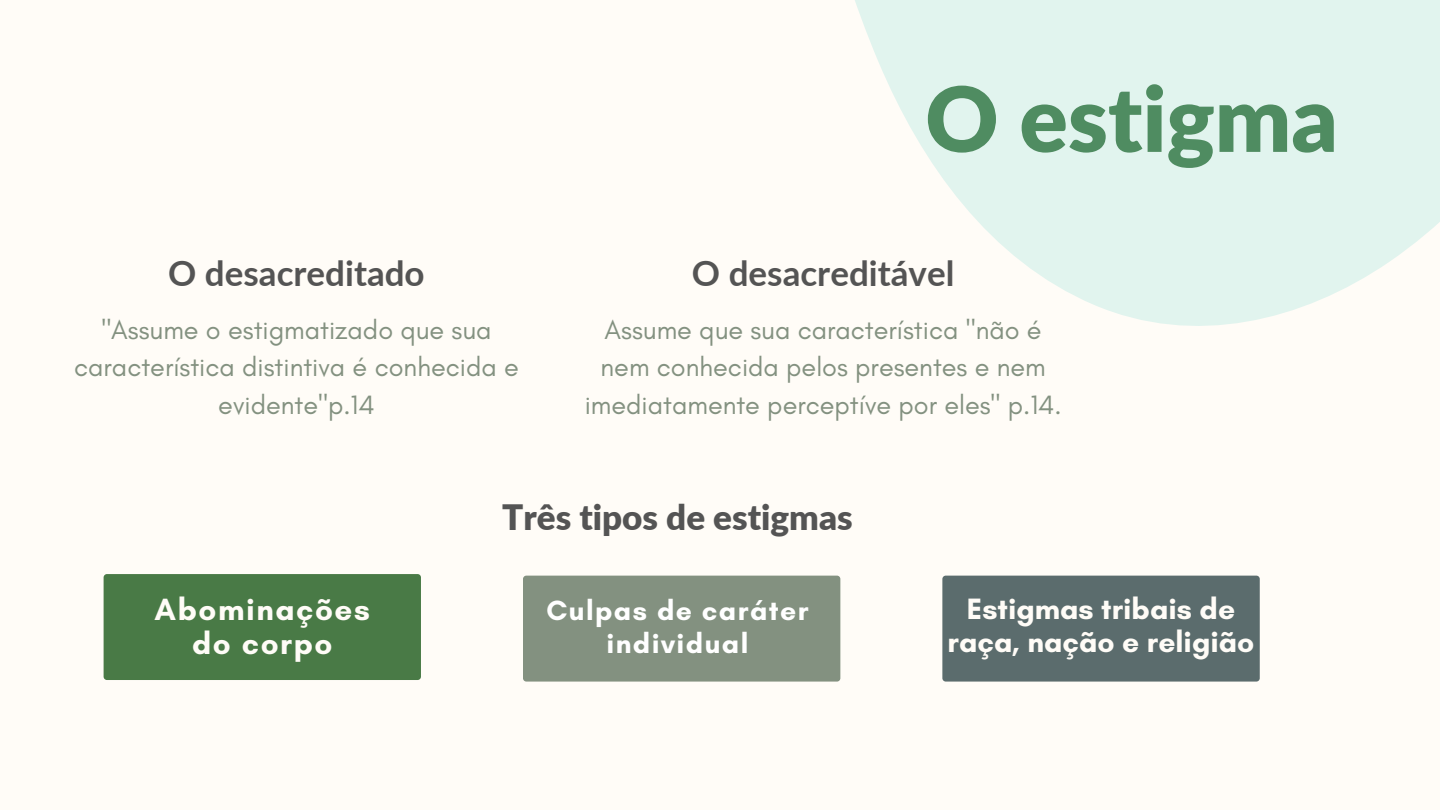
<style>
.page{position:relative;width:1440px;height:810px;background:#fffcf7}
.page>*{position:absolute;margin:0;border:0;box-sizing:border-box;transform-origin:0 0}
.t1{font:900 90px "Lato";color:#497a46}
.t2{font:700 35px "Lato";color:#545454}
.t3{font:900 35px "Lato";color:#545454}
.t4{font:700 31.3px/33.8px "Glacial Indifference";letter-spacing:.05em;color:#fffcf7;text-align:center}
.t5{font:700 30px/33px "Glacial Indifference";color:#fffcf7;text-align:center}
.t6{font:700 28.3px/33px "Glacial Indifference";letter-spacing:.05em;color:#fff;text-align:center}
.t7{font:27px/37.5px "Glacial Indifference";color:#839180;text-align:center}
.t8{font:23.2px "Glacial Indifference";letter-spacing:.05em;color:#fff}
</style>
<div class="page">
<div style="left:523px;top:576px;width:317px;height:106px;background:#839180;border-radius:3px"></div>
<div style="left:104px;top:574px;width:317px;height:106px;background:#497a46;border-radius:3px"></div>
<svg style="left:855px;top:0;width:585px;height:326px;fill:#e1f4ee"></svg>
<div style="left:942px;top:576px;width:318px;height:106px;background:#5b6c6d;border-radius:3px"></div>
<p class="t2" style="left:168px;top:251px;width:258px">O desacreditado</p>
<p class="t7" style="left:74px;top:311px;width:446px">"Assume o estigmatizado que sua característica distintiva é conhecida e evidente"p.14</p>
<h1 class="t1" style="left:925px;top:63px;width:414px">O estigma</h1>
<p class="t2" style="left:692px;top:251px;width:264px">O desacreditável</p>
<p class="t7" style="left:585px;top:311px;width:478px">Assume que sua característica "não é nem conhecida pelos presentes e nem imediatamente perceptíve por eles" p.14.</p>
<p class="t3" style="left:502px;top:495px;width:352px">Três tipos de estigmas</p>
<p class="t4" style="left:155px;top:592px;width:217px">Abominações do corpo</p>
<p class="t6" style="left:546px;top:593px;width:264px">Culpas de caráter individual</p>
<p class="t8" style="left:598px;top:595px;width:198px">Idendidade social</p>
<p class="t5" style="left:948px;top:592px;width:308px">Estigmas tribais de raça, nação e religião</p>
</div>
